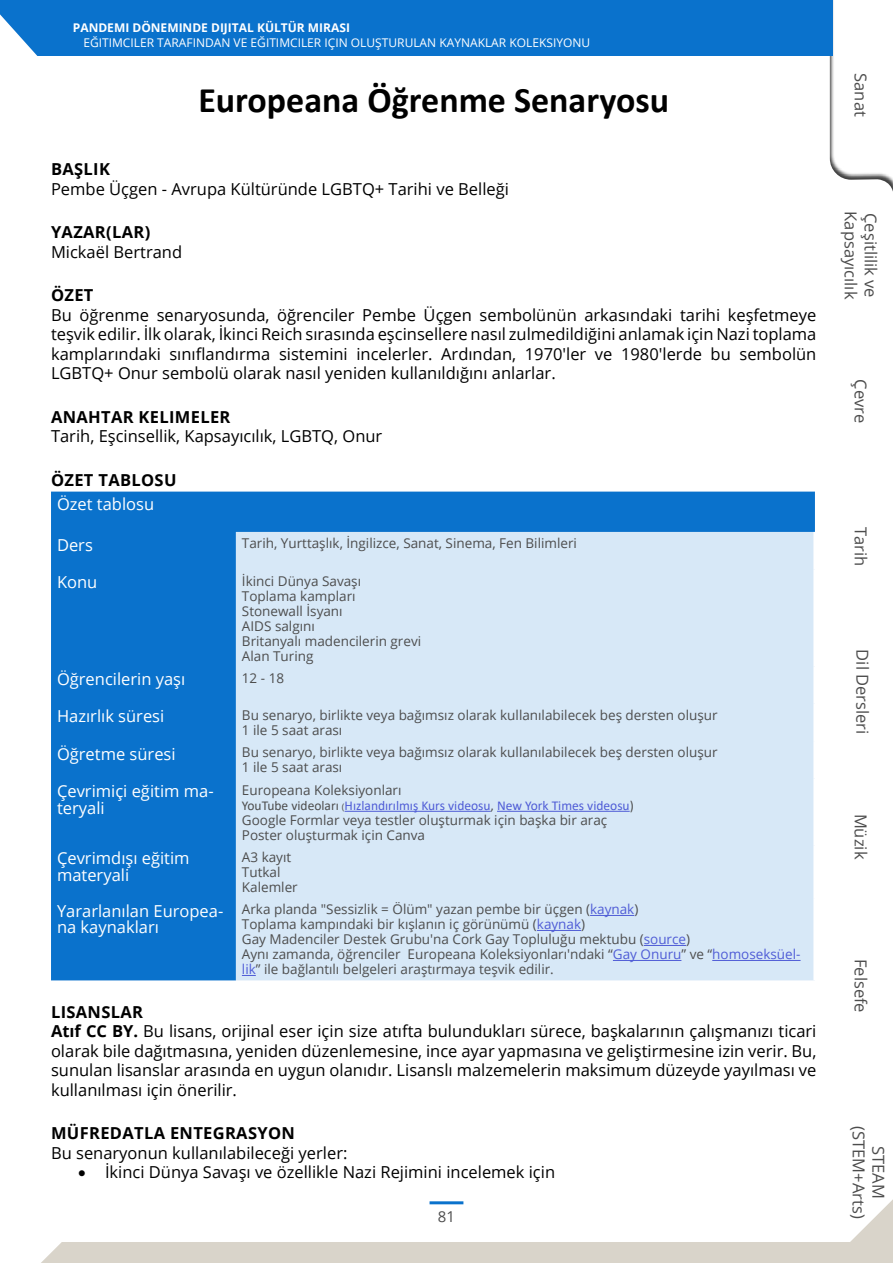
<style>
.page{position:relative;width:893px;height:1263px;background:#fff}
.page>*{position:absolute;margin:0;border:0;box-sizing:border-box;transform-origin:0 0}
.t1{font:700 36px "Calibri";color:#000}
.t2{font:16.5px/19.5px "Open Sans";color:#000;text-align:justify}
.t3{font:16.5px/16.5px "Open Sans";color:#fff}
.t4{font:16.5px/19.8px "Open Sans";color:#4d4d4d;text-align:center}
.t5{font:700 16.5px "Open Sans";letter-spacing:.02em;color:#000}
.t6{font:15px "Open Sans";color:#4d4d4d}
.t7{font:13.5px/15px "Open Sans";color:#4d4d4d}
.t8{font:13.5px "Calibri";color:#4f5cd6}
.t9{font:12px "Open Sans";color:#fff}
.t10{font:700 12px "Open Sans";color:#fff}
.s1{color:#4d4d4d}
.s2{font-family:"Open Sans";font-size:9px;color:#4d4d4d}
.s3{color:#4f5cd6}
.s4{font-weight:700}
</style>
<div class="page">
<div style="left:51px;top:492px;width:764px;height:488px;background:#0a72cc"></div>
<div style="left:236px;top:532px;width:577px;height:448px;background:#d7e8f7"></div>
<hr style="left:813px;top:532px;width:3px;height:37px;background:#fff">
<hr style="left:813px;top:569px;width:3px;height:98px;background:#fff">
<hr style="left:813px;top:667px;width:3px;height:37px;background:#fff">
<hr style="left:813px;top:704px;width:3px;height:37px;background:#fff">
<hr style="left:813px;top:741px;width:3px;height:37px;background:#fff">
<hr style="left:813px;top:778px;width:3px;height:68px;background:#fff">
<hr style="left:813px;top:846px;width:3px;height:52px;background:#fff">
<hr style="left:813px;top:898px;width:3px;height:82px;background:#fff">
<hr style="left:345px;top:811px;width:146px;height:1px;background:#4f5cd6">
<hr style="left:497px;top:811px;width:133px;height:1px;background:#4f5cd6">
<hr style="left:590px;top:915px;width:44px;height:1px;background:#4f5cd6">
<hr style="left:537px;top:930px;width:44px;height:1px;background:#4f5cd6">
<hr style="left:644px;top:945px;width:42px;height:1px;background:#4f5cd6">
<hr style="left:613px;top:960px;width:68px;height:1px;background:#4f5cd6">
<hr style="left:712px;top:960px;width:89px;height:1px;background:#4f5cd6">
<svg style="left:242px;top:975px;width:14px;height:1px"></svg>
<div style="left:817px;top:0;width:76px;height:207px;background:#000;opacity:.75"></div>
<div style="left:0;top:0;width:832px;height:56px;background:#0a72cc"></div>
<div style="left:0;top:1242px;width:893px;height:21px;background:#d9d4ca"></div>
<svg style="left:0;top:1242px;width:62px;height:21px"></svg>
<svg style="left:0;top:14px;width:38px;height:42px"></svg>
<hr style="left:430px;top:1201px;width:33px;height:3px;background:#0a72cc">
<svg style="left:850px;top:1199px;width:43px;height:43px"></svg>
<p class="t10" style="left:73px;top:19px;width:279px">PANDEMI DÖNEMINDE DIJITAL KÜLTÜR MIRASI</p>
<p class="t9" style="left:83px;top:34px;width:508px">EĞITIMCILER TARAFINDAN VE EĞITIMCILER IÇIN OLUŞTURULAN KAYNAKLAR KOLEKSIYONU</p>
<h1 class="t1" style="left:198px;top:75px;width:472px">Europeana Öğrenme Senaryosu</h1>
<p class="t5" style="left:51px;top:157px;width:60px">BAŞLIK</p>
<p class="t2" style="left:51px;top:178px;width:459px">Pembe Üçgen - Avrupa Kültüründe LGBTQ+ Tarihi ve Belleği</p>
<p class="t5" style="left:51px;top:220px;width:101px">YAZAR(LAR)</p>
<p class="t2" style="left:51px;top:241px;width:133px">Mickaël Bertrand</p>
<p class="t5" style="left:51px;top:283px;width:44px">ÖZET</p>
<p class="t2" style="left:51px;top:304px;width:767px">Bu öğrenme senaryosunda, öğrenciler Pembe Üçgen sembolünün arkasındaki tarihi keşfetmeye teşvik edilir. İlk olarak, İkinci Reich sırasında eşcinsellere nasıl zulmedildiğini anlamak için Nazi toplama kamplarındaki sınıflandırma sistemini incelerler. Ardından, 1970'ler ve 1980'lerde bu sembolün LGBTQ+ Onur sembolü olarak nasıl yeniden kullanıldığını anlarlar.</p>
<p class="t5" style="left:51px;top:405px;width:181px">ANAHTAR KELIMELER</p>
<p class="t2" style="left:51px;top:426px;width:333px">Tarih, Eşcinsellik, Kapsayıcılık, LGBTQ, Onur</p>
<p class="t5" style="left:51px;top:468px;width:127px">ÖZET TABLOSU</p>
<p class="t3" style="left:57px;top:496px;width:99px">Özet tablosu</p>
<p class="t3" style="left:57px;top:536px;width:37px">Ders</p>
<p class="t7" style="left:242px;top:535px;width:337px">Tarih, Yurttaşlık, İngilizce, Sanat, Sinema, Fen Bilimleri</p>
<p class="t3" style="left:57px;top:573px;width:42px">Konu</p>
<p class="t7" style="left:242px;top:573px;width:181px">İkinci Dünya Savaşı<br>Toplama kampları<br>Stonewall İsyanı<br>AIDS salgını<br>Britanyalı madencilerin grevi<br>Alan Turing</p>
<p class="t3" style="left:57px;top:671px;width:130px">Öğrencilerin yaşı</p>
<p class="t7" style="left:242px;top:670px;width:44px">12 - 18</p>
<p class="t3" style="left:57px;top:708px;width:109px">Hazırlık süresi</p>
<p class="t7" style="left:242px;top:707px;width:477px">Bu senaryo, birlikte veya bağımsız olarak kullanılabilecek beş dersten oluşur<br>1 ile 5 saat arası</p>
<p class="t3" style="left:57px;top:745px;width:120px">Öğretme süresi</p>
<p class="t7" style="left:242px;top:745px;width:477px">Bu senaryo, birlikte veya bağımsız olarak kullanılabilecek beş dersten oluşur<br>1 ile 5 saat arası</p>
<p class="t3" style="left:57px;top:782px;width:158px">Çevrimiçi eğitim ma&shy;teryali</p>
<p class="t7" style="left:242px;top:782px;width:161px">Europeana Koleksiyonları</p>
<p class="t8" style="left:242px;top:796px;width:393px"><span class="s1">YouTube videoları</span> <span class="s2">(</span>Hızlandırılmış Kurs videosu<span class="s1">,</span> New York Times videosu<span class="s1">)</span></p>
<p class="t7" style="left:242px;top:812px;width:367px">Google Formlar veya testler oluşturmak için başka bir araç<br>Poster oluşturmak için Canva</p>
<p class="t3" style="left:57px;top:850px;width:134px">Çevrimdışı eğitim materyali</p>
<p class="t7" style="left:242px;top:849px;width:57px">A3 kayıt<br>Tutkal<br>Kalemler</p>
<p class="t3" style="left:57px;top:902px;width:168px">Yararlanılan Europea&shy;na kaynakları</p>
<p class="t7" style="left:242px;top:902px;width:560px">Arka planda "Sessizlik = Ölüm" yazan pembe bir üçgen (<span class="s3">kaynak</span>)<br>Toplama kampındaki bir kışlanın iç görünümü (<span class="s3">kaynak</span>)<br>Gay Madenciler Destek Grubu'na Cork Gay Topluluğu mektubu (<span class="s3">source</span>)<br>Aynı zamanda, öğrenciler Europeana Koleksiyonları'ndaki “<span class="s3">Gay Onuru</span>” ve “<span class="s3">homoseksüel&shy;lik</span>” ile bağlantılı belgeleri araştırmaya teşvik edilir.</p>
<p class="t2" style="left:51px;top:1002px;width:767px;text-align:left"><span class="s4">LISANSLAR<br>Atıf CC BY.</span> Bu lisans, orijinal eser için size atıfta bulundukları sürece, başkalarının çalışmanızı ticari olarak bile dağıtmasına, yeniden düzenlemesine, ince ayar yapmasına ve geliştirmesine izin verir. Bu, sunulan lisanslar arasında en uygun olanıdır. Lisanslı malzemelerin maksimum düzeyde yayılması ve kullanılması için önerilir.</p>
<p class="t5" style="left:51px;top:1122px;width:245px">MÜFREDATLA ENTEGRASYON</p>
<p class="t2" style="left:51px;top:1143px;width:298px">Bu senaryonun kullanılabileceği yerler:</p>
<p class="t2" style="left:78px;top:1162px;width:479px">• İkinci Dünya Savaşı ve özellikle Nazi Rejimini incelemek için</p>
<p class="t6" style="left:438px;top:1206px;width:19px">81</p>
<p class="t4" style="left:871px;top:73px;width:45px;rotate:90deg">Sanat</p>
<p class="t4" style="left:861px;top:211px;width:89px;rotate:90deg">Kapsayıcılık</p>
<p class="t4" style="left:881px;top:213px;width:86px;rotate:90deg">Çeşitlilik ve</p>
<p class="t4" style="left:871px;top:379px;width:45px;rotate:90deg">Çevre</p>
<p class="t4" style="left:871px;top:527px;width:41px;rotate:90deg">Tarih</p>
<p class="t4" style="left:873px;top:649px;width:86px;rotate:90deg">Dil Dersleri</p>
<p class="t4" style="left:871px;top:813px;width:47px;rotate:90deg">Müzik</p>
<p class="t4" style="left:871px;top:959px;width:55px;rotate:90deg">Felsefe</p>
<p class="t4" style="left:889px;top:1126px;width:94px;rotate:90deg">STEAM (STEM+Arts)</p>
</div>
